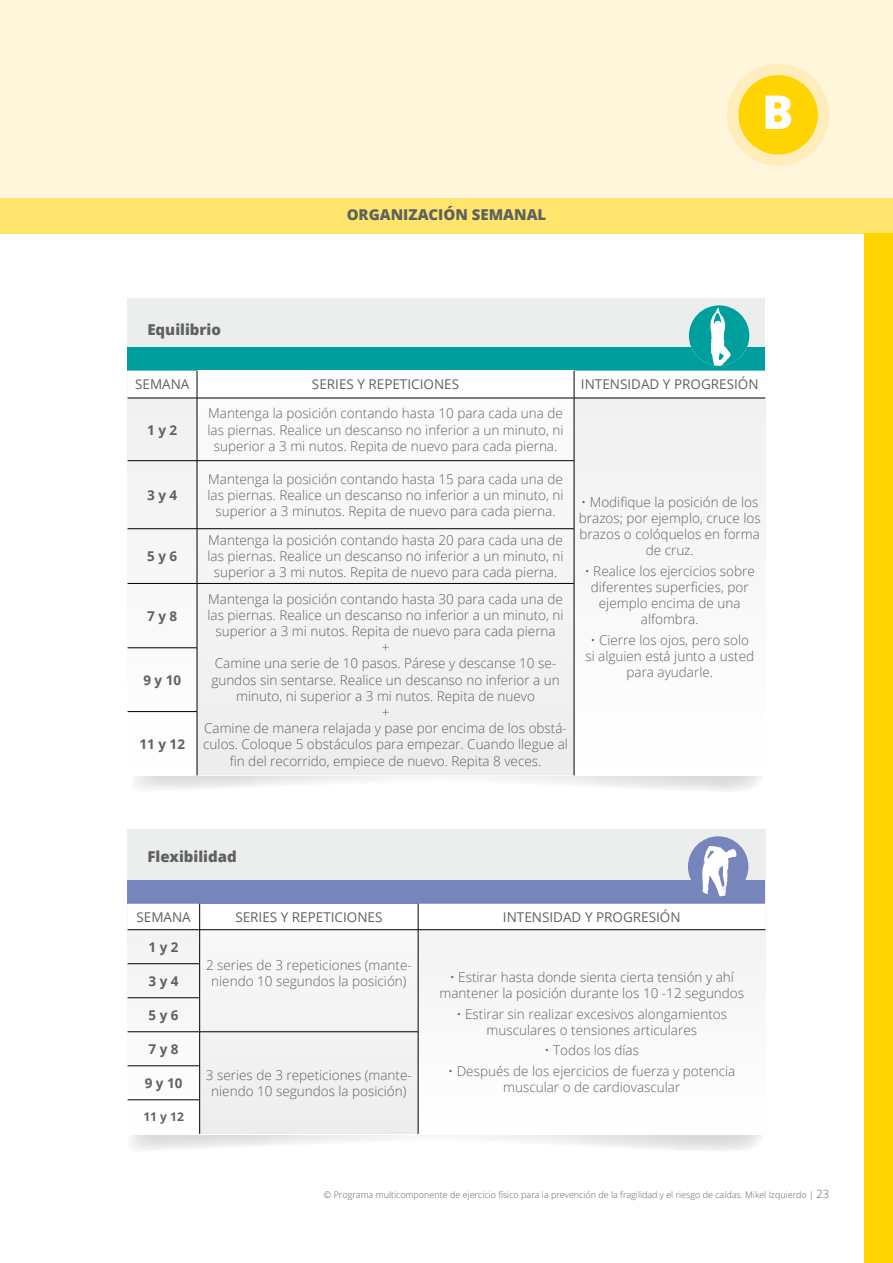
<style>
.page{position:relative;width:893px;height:1263px;background:#fff}
.page>*{position:absolute;margin:0;border:0;box-sizing:border-box;transform-origin:0 0}
.t1{font:800 46.5px "Open Sans";color:#fff}
.t2{font:800 15px "Open Sans";color:#5f625f}
.t3{font:300 13.5px/16.2px "Open Sans";color:#5f625f;text-align:center}
.t4{font:13.5px "Open Sans";color:#5f625f}
.t5{font:700 13.5px "Open Sans";color:#5f625f}
.t6{font:700 12px "Open Sans";color:#5f625f}
.t7{font:300 9px "Open Sans";color:#5f625f}
.s1{font-size:11.25px}
</style>
<div class="page">
<div style="left:0;top:0;width:893px;height:234px;background:#fff6db"></div>
<div style="left:0;top:198px;width:893px;height:36px;background:#ffe56d"></div>
<div style="left:865px;top:234px;width:28px;height:1029px;background:#ffd400"></div>
<div style="left:128px;top:298px;width:637px;height:49px;background:#eceded"></div>
<svg style="left:128px;top:305px;width:638px;height:486px"></svg>
<div style="left:128px;top:829px;width:637px;height:51px;background:#eceded"></div>
<div style="left:128px;top:880px;width:637px;height:24px;background:#7685bc"></div>
<svg style="left:127px;top:904px;width:639px;height:247px"></svg>
<hr style="left:128px;top:929px;width:72px;height:1px;background:#000">
<hr style="left:200px;top:929px;width:218px;height:1px;background:#000">
<hr style="left:199px;top:930px;width:1px;height:33px;background:#000">
<hr style="left:418px;top:929px;width:347px;height:1px;background:#000">
<hr style="left:418px;top:930px;width:1px;height:34px;background:#000">
<hr style="left:128px;top:963px;width:72px;height:1px;background:#000">
<hr style="left:199px;top:964px;width:1px;height:33px;background:#000">
<hr style="left:418px;top:964px;width:1px;height:34px;background:#000">
<hr style="left:128px;top:997px;width:72px;height:1px;background:#000">
<hr style="left:199px;top:998px;width:1px;height:33px;background:#000">
<hr style="left:418px;top:998px;width:1px;height:33px;background:#000">
<hr style="left:128px;top:1031px;width:72px;height:1px;background:#000">
<hr style="left:200px;top:1031px;width:218px;height:1px;background:#000">
<hr style="left:199px;top:1032px;width:1px;height:33px;background:#000">
<hr style="left:418px;top:1032px;width:1px;height:34px;background:#000">
<hr style="left:128px;top:1065px;width:72px;height:1px;background:#000">
<hr style="left:199px;top:1066px;width:1px;height:33px;background:#000">
<hr style="left:418px;top:1066px;width:1px;height:34px;background:#000">
<hr style="left:128px;top:1099px;width:72px;height:1px;background:#000">
<hr style="left:199px;top:1100px;width:1px;height:34px;background:#000">
<hr style="left:418px;top:1100px;width:1px;height:34px;background:#000">
<svg style="left:688px;top:836px;width:60px;height:61px"></svg>
<div style="left:727px;top:64px;width:102px;height:102px;background:#ffedbc;border-radius:50%"></div>
<div style="left:738px;top:75px;width:80px;height:79px;background:#ffd400;border-radius:50%"></div>
<p class="t2" style="left:347px;top:203px;width:201px">ORGANIZACIÓN SEMANAL</p>
<h1 class="t1" style="left:762px;top:77px;width:33px">B</h1>
<p class="t2" style="left:147px;top:318px;width:75px">Equilibrio</p>
<p class="t4" style="left:135px;top:375px;width:56px">SEMANA</p>
<p class="t4" style="left:312px;top:375px;width:149px">SERIES Y REPETICIONES</p>
<p class="t4" style="left:581px;top:375px;width:179px">INTENSIDAD Y PROGRESIÓN</p>
<p class="t5" style="left:147px;top:420px;width:32px">1 y 2</p>
<p class="t3" style="left:208px;top:405px;width:358px">Mantenga la posición contando hasta 10 para cada una de las piernas. Realice un descanso no inferior a un minuto, ni superior a 3 mi nutos. Repita de nuevo para cada pierna.</p>
<p class="t5" style="left:147px;top:485px;width:32px">3 y 4</p>
<p class="t5" style="left:147px;top:547px;width:32px">5 y 6</p>
<p class="t5" style="left:147px;top:606px;width:32px">7 y 8</p>
<p class="t5" style="left:143px;top:670px;width:39px">9 y 10</p>
<p class="t5" style="left:140px;top:734px;width:47px">11 y 12</p>
<p class="t3" style="left:208px;top:470px;width:358px">Mantenga la posición contando hasta 15 para cada una de las piernas. Realice un descanso no inferior a un minuto, ni superior a 3 minutos. Repita de nuevo para cada pierna.</p>
<p class="t3" style="left:208px;top:532px;width:358px">Mantenga la posición contando hasta 20 para cada una de las piernas. Realice un descanso no inferior a un minuto, ni superior a 3 mi nutos. Repita de nuevo para cada pierna.</p>
<p class="t3" style="left:203px;top:590px;width:366px">Mantenga la posición contando hasta 30 para cada una de las piernas. Realice un descanso no inferior a un minuto, ni superior a 3 mi nutos. Repita de nuevo para cada pierna<br>+<br>Camine una serie de 10 pasos. Párese y descanse 10 se&shy;gundos sin sentarse. Realice un descanso no inferior a un minuto, ni superior a 3 mi nutos. Repita de nuevo<br>+<br>Camine de manera relajada y pase por encima de los obstá&shy;culos. Coloque 5 obstáculos para empezar. Cuando llegue al fin del recorrido, empiece de nuevo. Repita 8 veces.</p>
<p class="t3" style="left:579px;top:493px;width:183px">• Modifique la posición de los brazos; por ejemplo, cruce los brazos o colóquelos en forma de cruz.</p>
<p class="t3" style="left:585px;top:562px;width:172px">• Realice los ejercicios sobre diferentes superficies, por ejemplo encima de una alfombra.</p>
<p class="t3" style="left:585px;top:631px;width:170px">• Cierre los ojos, pero solo si alguien está junto a usted para ayudarle.</p>
<p class="t2" style="left:147px;top:845px;width:91px">Flexibilidad</p>
<p class="t4" style="left:136px;top:908px;width:56px">SEMANA</p>
<p class="t4" style="left:235px;top:908px;width:149px">SERIES Y REPETICIONES</p>
<p class="t4" style="left:503px;top:908px;width:179px">INTENSIDAD Y PROGRESIÓN</p>
<p class="t5" style="left:149px;top:937px;width:32px">1 y 2</p>
<p class="t3" style="left:206px;top:956px;width:207px">2 series de 3 repeticiones (mante&shy;niendo 10 segundos la posición)</p>
<p class="t3" style="left:439px;top:968px;width:306px">• Estirar hasta donde sienta cierta tensión y ahí mantener la posición durante los 10 -12 segundos</p>
<p class="t3" style="left:456px;top:1005px;width:272px">• Estirar sin realizar excesivos alongamientos musculares o tensiones articulares</p>
<p class="t3" style="left:544px;top:1042px;width:96px">• Todos los días</p>
<p class="t3" style="left:448px;top:1062px;width:289px">• Después de los ejercicios de fuerza y potencia muscular o de cardiovascular</p>
<p class="t5" style="left:149px;top:971px;width:32px">3 y 4</p>
<p class="t5" style="left:149px;top:1005px;width:32px">5 y 6</p>
<p class="t5" style="left:149px;top:1039px;width:32px">7 y 8</p>
<p class="t3" style="left:206px;top:1066px;width:207px">3 series de 3 repeticiones (mante&shy;niendo 10 segundos la posición)</p>
<p class="t5" style="left:145px;top:1073px;width:39px">9 y 10</p>
<p class="t6" style="left:143px;top:1108px;width:42px">11 y 12</p>
<p class="t7" style="left:324px;top:1189px;width:507px">© Programa multicomponente de ejercicio físico para la prevención de la fragilidad y el riesgo de caídas. Mikel Izquierdo | <span class="s1">23</span></p>
</div>
